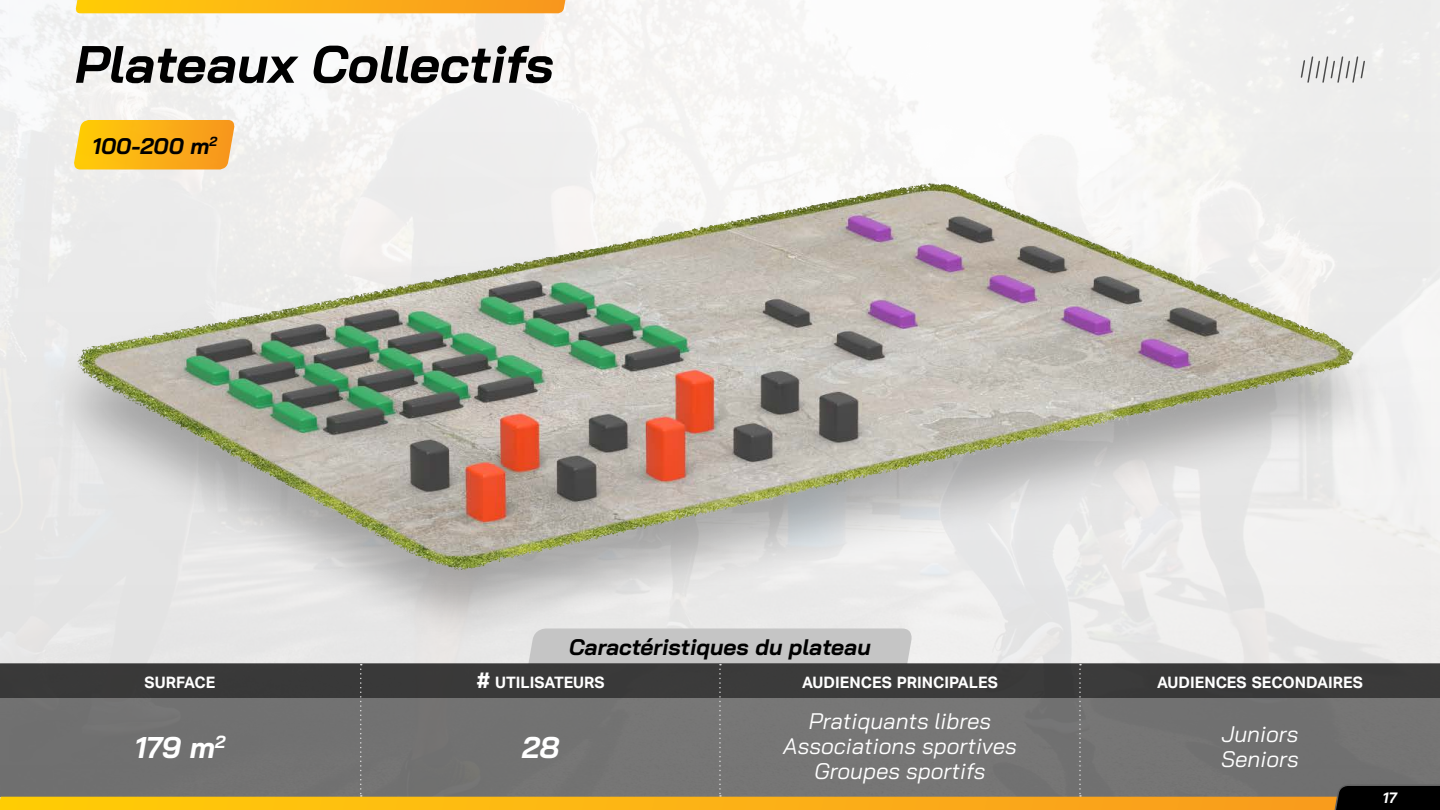
<style>
.page{position:relative;width:1440px;height:810px;background:#fff}
.page>*{position:absolute;margin:0;border:0;box-sizing:border-box;transform-origin:0 0}
.t1{font:italic 700 52.5px "Bai Jamjuree";color:#000}
.t2{font:italic 700 30px "Bai Jamjuree";color:#fff}
.t3{font:italic 22.5px/24.8px "Bai Jamjuree";color:#fff;text-align:center}
.t4{font:italic 700 22.5px "Bai Jamjuree";color:#000}
.t5{font:700 15.75px "Aktiv Grotesk";color:#fff}
.t6{font:italic 700 15px "Bai Jamjuree";color:#fff}
.s1{font-size:22.5px}
</style>
<div class="page">
<img style="left:9px;top:0;width:1422px;height:628px">
<svg style="left:0;top:628px;width:1440px;height:182px;background:#858075"></svg>
<svg style="left:1300px;top:56px;width:66px;height:28px;background:#d4d4d3"></svg>
<svg style="left:75px;top:0;width:490px;height:13px;background:#fbb115"></svg>
<h1 class="t1" style="left:75px;top:34px;width:480px">Plateaux Collectifs</h1>
<p class="t4" style="left:92px;top:133px;width:126px">100-200 m<sup>2</sup></p>
<p class="t4" style="left:569px;top:634px;width:303px">Caractéristiques du plateau</p>
<p class="t5" style="left:145px;top:674px;width:72px">SURFACE</p>
<p class="t5" style="left:477px;top:674px;width:129px"><span class="s1">#</span> UTILISATEURS</p>
<p class="t5" style="left:802px;top:674px;width:197px">AUDIENCES PRINCIPALES</p>
<p class="t5" style="left:1157px;top:674px;width:207px">AUDIENCES SECONDAIRES</p>
<h2 class="t2" style="left:135px;top:730px;width:92px">179 m<sup>2</sup></h2>
<h2 class="t2" style="left:522px;top:730px;width:38px">28</h2>
<p class="t3" style="left:783px;top:709px;width:235px">Pratiquants libres<br>Associations sportives<br>Groupes sportifs</p>
<p class="t3" style="left:1221px;top:721px;width:79px;text-align:left">Juniors<br>Seniors</p>
<p class="t6" style="left:1383px;top:789px;width:15px">17</p>
</div>
